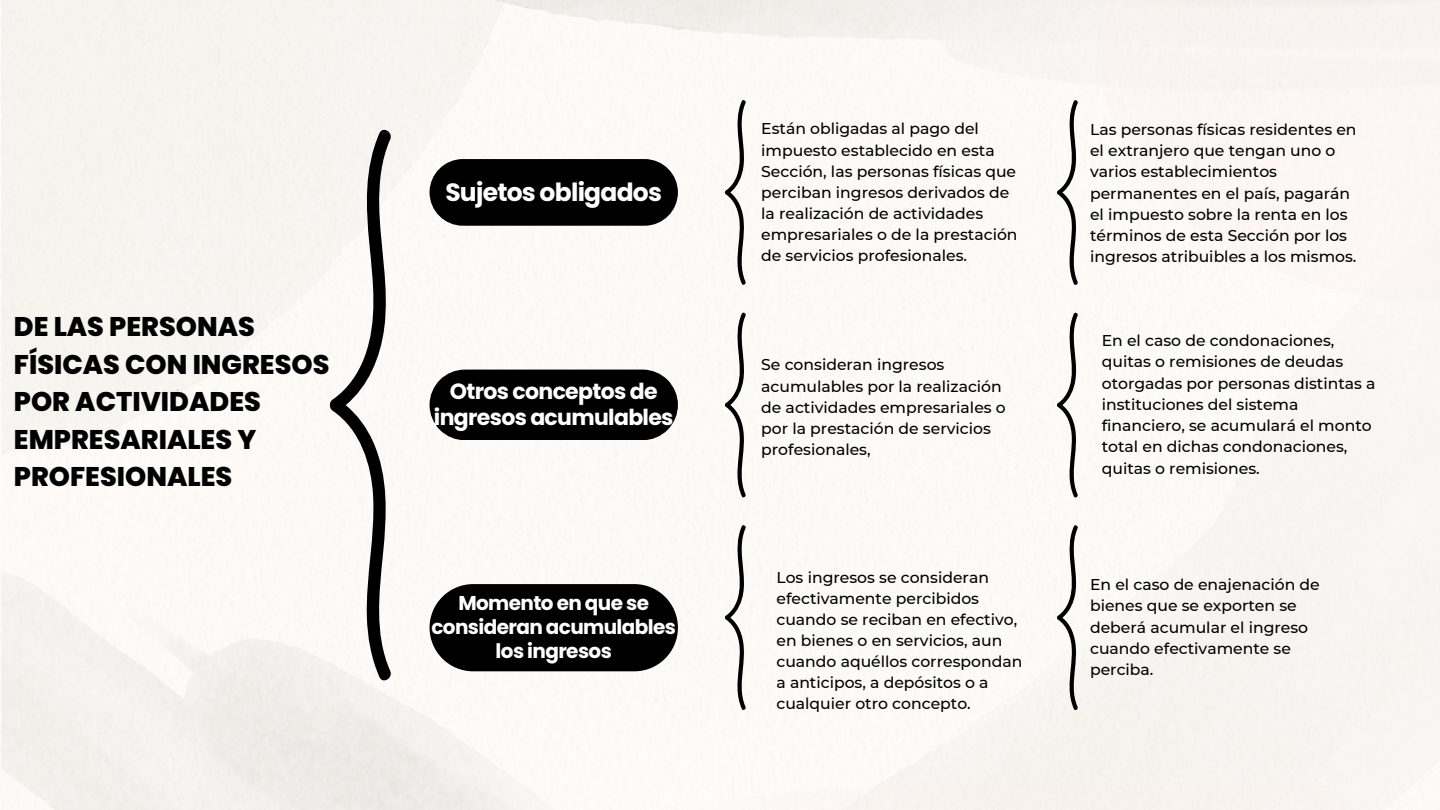
<style>
.page{position:relative;width:1440px;height:810px;background:#fff}
.page>*{position:absolute;margin:0;border:0;box-sizing:border-box;transform-origin:0 0}
.t1{font:800 27px/37.5px "Poppins";color:#000}
.t2{font:700 25px "Poppins";letter-spacing:-.03em;color:#fff}
.t3{font:700 22px/26.2px "Poppins";letter-spacing:-.03em;color:#fff;text-align:center}
.t4{font:700 20px/24px "Poppins";letter-spacing:-.03em;color:#fff;text-align:center}
.t5{font:500 15.6px/21.1px "Montserrat";color:#000}
</style>
<div class="page">
<img style="left:1px;top:0;width:1439px;height:810px">
<div style="left:430px;top:159px;width:248px;height:67px;background:#000;border-radius:33px"></div>
<div style="left:430px;top:370px;width:248px;height:70px;background:#000"></div>
<div style="left:430px;top:584px;width:248px;height:87px;background:#000;border-radius:44px"></div>
<svg style="left:330px;top:126px;width:63px;height:558px"></svg>
<svg style="left:725px;top:99px;width:22px;height:187px"></svg>
<svg style="left:1057px;top:99px;width:22px;height:187px"></svg>
<svg style="left:725px;top:311px;width:22px;height:188px"></svg>
<svg style="left:1057px;top:311px;width:22px;height:188px"></svg>
<svg style="left:725px;top:524px;width:22px;height:187px"></svg>
<svg style="left:1057px;top:524px;width:22px;height:187px"></svg>
<p class="t1" style="left:14px;top:308px;width:317px">DE LAS PERSONAS<br>FÍSICAS CON INGRESOS<br>POR ACTIVIDADES<br>EMPRESARIALES Y<br>PROFESIONALES</p>
<p class="t2" style="left:445px;top:175px;width:218px">Sujetos obligados</p>
<h1 class="t3" style="left:434px;top:378px;width:241px">Otros conceptos de ingresos acumulables</h1>
<p class="t4" style="left:431px;top:591px;width:246px">Momento en que se consideran acumulables los ingresos</p>
<h2 class="t5" style="left:761px;top:118px;width:258px">Están obligadas al pago del impuesto establecido en esta<br>Sección, las personas físicas que perciban ingresos derivados de la realización de actividades empresariales o de la prestación de servicios profesionales.</h2>
<h3 class="t5" style="left:1090px;top:119px;width:268px">Las personas físicas residentes en el extranjero que tengan uno o varios establecimientos permanentes en el país, pagarán el impuesto sobre la renta en los términos de esta Sección por los ingresos atribuibles a los mismos.</h3>
<p class="t5" style="left:761px;top:354px;width:246px">Se consideran ingresos acumulables por la realización de actividades empresariales o por la prestación de servicios profesionales,</p>
<p class="t5" style="left:776px;top:567px;width:247px">Los ingresos se consideran efectivamente percibidos cuando se reciban en efectivo, en bienes o en servicios, aun cuando aquéllos correspondan a anticipos, a depósitos o a cualquier otro concepto.</p>
<h3 class="t5" style="left:1102px;top:330px;width:275px">En el caso de condonaciones, quitas o remisiones de deudas otorgadas por personas distintas a instituciones del sistema financiero, se acumulará el monto total en dichas condonaciones, quitas o remisiones.</h3>
<p class="t5" style="left:1090px;top:574px;width:231px">En el caso de enajenación de bienes que se exporten se deberá acumular el ingreso cuando efectivamente se perciba.</p>
</div>
